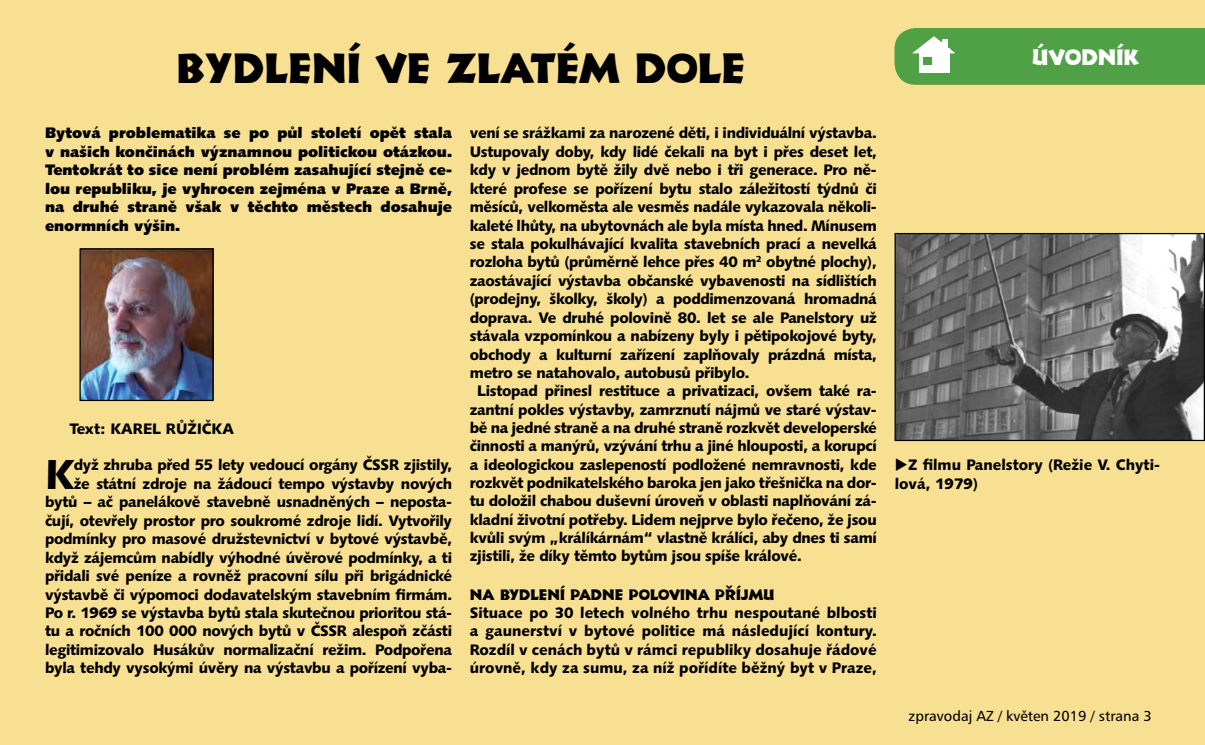
<style>
.page{position:relative;width:1205px;height:745px;background:#fff}
.page>*{position:absolute;margin:0;border:0;box-sizing:border-box;transform-origin:0 0}
.t1{font:42.5px "Informal 011 AT";color:#000}
.t2{font:42px "Humanist 531 AT Black A";color:#000}
.t3{font:22.5px "Informal 011 AT";color:#fff}
.t4{font:15.25px/18.4px "Humanist 531 AT Black A";letter-spacing:-.02em;color:#000;text-align:right}
.t5{font:15.25px/18.4px "Humanist 531 AT Ultra Black A";color:#000;text-align:justify}
.t6{font:15.25px/18.4px "Humanist 531 AT Black A";color:#000}
.t7{font:15.25px "Informal 011 AT";color:#000}
.t8{font:14.5px "Humanist 777 AT Roman B";color:#000}
</style>
<div class="page">
<div style="left:0;top:0;width:1205px;height:744px;background:#f8e092"></div>
<svg style="left:894px;top:28px;width:311px;height:57px;background:#5ba550"></svg>
<div style="left:942px;top:39px;width:5px;height:8px;background:#fff"></div>
<div style="left:924px;top:58px;width:8px;height:7px;background:#50a046"></div>
<img style="left:81px;top:250px;width:131px;height:149px">
<div style="left:79px;top:248px;width:135px;height:153px;border:1px solid #000"></div>
<img style="left:896px;top:235px;width:307px;height:204px">
<div style="left:894px;top:233px;width:311px;height:208px;border:1px solid #000"></div>
<h1 class="t1" style="left:177px;top:42px;width:570px">BYDLENÍ VE ZLATÉM DOLE</h1>
<p class="t5" style="left:45px;top:123px;width:408px">Bytová problematika se po půl století opět stala v našich končinách významnou politickou otázkou.<br>Tentokrát to sice není problém zasahující stejně ce&shy;lou republiku, je vyhrocen zejména v Praze a Brně, na druhé straně však v těchto městech dosahuje enormních výšin.</p>
<p class="t6" style="left:69px;top:418px;width:166px">Text: KAREL RŮŽIČKA</p>
<p class="t4" style="left:45px;top:455px;width:409px">dyž zhruba před 55 lety vedoucí orgány ČSSR zjistily,<br>že státní zdroje na žádoucí tempo výstavby nových bytů – ač panelákově stavebně usnadněných – neposta&shy;čují, otevřely prostor pro soukromé zdroje lidí. Vytvořily podmínky pro masové družstevnictví v bytové výstavbě, když zájemcům nabídly výhodné úvěrové podmínky, a ti přidali své peníze a rovněž pracovní sílu při brigádnické výstavbě či výpomoci dodavatelským stavebním firmám.<br>Po r. 1969 se výstavba bytů stala skutečnou prioritou stá&shy;tu a ročních 100 000 nových bytů v ČSSR alespoň zčásti legitimizovalo Husákův normalizační režim. Podpořena byla tehdy vysokými úvěry na výstavbu a pořízení vyba-</p>
<h2 class="t2" style="left:45px;top:447px;width:31px">K</h2>
<p class="t4" style="left:470px;top:123px;width:408px">vení se srážkami za narozené děti, i individuální výstavba.</p>
<p class="t4" style="left:470px;top:142px;width:409px">Ustupovaly doby, kdy lidé čekali na byt i přes deset let,</p>
<p class="t4" style="left:470px;top:160px;width:408px">kdy v jednom bytě žily dvě nebo i tři generace. Pro ně-</p>
<p class="t4" style="left:470px;top:179px;width:408px">které profese se pořízení bytu stalo záležitostí týdnů či</p>
<p class="t4" style="left:470px;top:197px;width:408px">měsíců, velkoměsta ale vesměs nadále vykazovala několi-</p>
<p class="t4" style="left:470px;top:216px;width:409px">kaleté lhůty, na ubytovnách ale byla místa hned. Mínusem</p>
<p class="t4" style="left:470px;top:234px;width:408px">se stala pokulhávající kvalita stavebních prací a nevelká</p>
<p class="t4" style="left:470px;top:252px;width:408px">rozloha bytů (průměrně lehce přes 40 m<sup>2</sup> obytné plochy),</p>
<p class="t4" style="left:470px;top:271px;width:408px">zaostávající výstavba občanské vybavenosti na sídlištích</p>
<p class="t4" style="left:470px;top:289px;width:408px">(prodejny, školky, školy) a poddimenzovaná hromadná</p>
<p class="t4" style="left:470px;top:308px;width:409px">doprava. Ve druhé polovině 80. let se ale Panelstory už</p>
<p class="t4" style="left:470px;top:326px;width:408px">stávala vzpomínkou a nabízeny byly i pětipokojové byty,</p>
<p class="t4" style="left:470px;top:345px;width:408px">obchody a kulturní zařízení zaplňovaly prázdná místa,</p>
<p class="t4" style="left:470px;top:363px;width:281px">metro se natahovalo, autobusů přibylo.</p>
<p class="t4" style="left:477px;top:381px;width:401px">Listopad přinesl restituce a privatizaci, ovšem také ra-</p>
<p class="t4" style="left:470px;top:400px;width:408px">zantní pokles výstavby, zamrznutí nájmů ve staré výstav-</p>
<p class="t4" style="left:470px;top:418px;width:408px">bě na jedné straně a na druhé straně rozkvět developerské</p>
<p class="t4" style="left:470px;top:436px;width:408px">činnosti a manýrů, vzývání trhu a jiné hlouposti, a korupcí</p>
<p class="t4" style="left:470px;top:454px;width:408px">a ideologickou zaslepeností podložené nemravnosti, kde</p>
<p class="t4" style="left:470px;top:473px;width:408px">rozkvět podnikatelského baroka jen jako třešnička na dor-</p>
<p class="t4" style="left:470px;top:491px;width:408px">tu doložil chabou duševní úroveň v oblasti naplňování zá-</p>
<p class="t4" style="left:470px;top:509px;width:408px">kladní životní potřeby. Lidem nejprve bylo řečeno, že jsou</p>
<p class="t4" style="left:470px;top:528px;width:408px">kvůli svým „králíkárnám“ vlastně králíci, aby dnes ti samí</p>
<p class="t4" style="left:470px;top:546px;width:333px">zjistili, že díky těmto bytům jsou spíše králové.</p>
<p class="t7" style="left:470px;top:584px;width:306px">NA BYDLENÍ PADNE POLOVINA PŘÍJMU</p>
<p class="t4" style="left:470px;top:602px;width:409px;text-align:justify">Situace po 30 letech volného trhu nespoutané blbosti a gaunerství v bytové politice má následující kontury.<br>Rozdíl v cenách bytů v rámci republiky dosahuje řádové úrovně, kdy za sumu, za níž pořídíte běžný byt v Praze,</p>
<h3 class="t3" style="left:1032px;top:43px;width:109px">ÚVODNÍK</h3>
<p class="t6" style="left:895px;top:455px;width:267px">◆Z filmu Panelstory (Režie V. Chyti&shy;lová, 1979)</p>
<p class="t8" style="left:908px;top:706px;width:245px">zpravodaj AZ / květen 2019 / strana 3</p>
</div>
